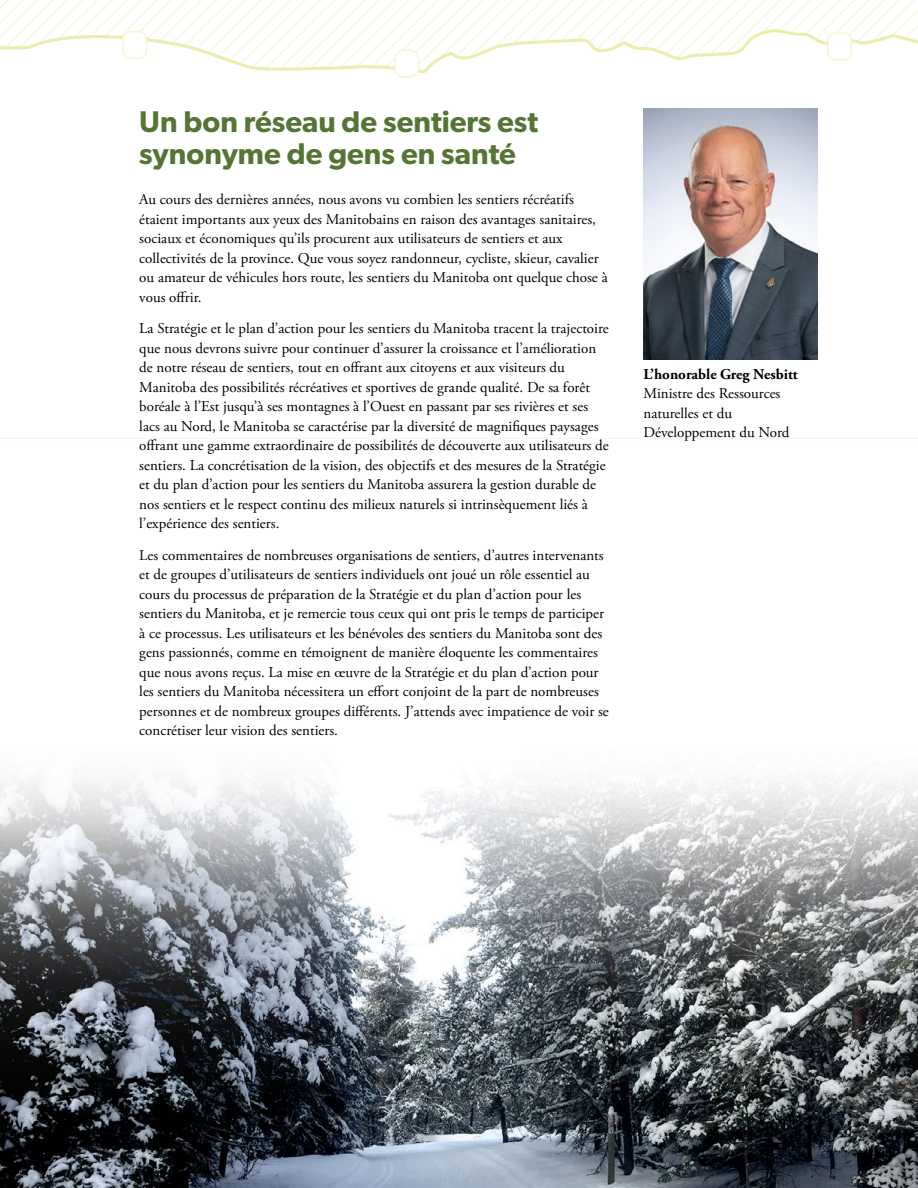
<style>
.page{position:relative;width:918px;height:1188px;background:#fff}
.page>*{position:absolute;margin:0;border:0;box-sizing:border-box;transform-origin:0 0}
.t1{font:600 30px/32.4px "Gibson";color:#567434}
.t2{font:15px/19.5px "Adobe Garamond Pro";color:#000}
.t3{font:700 15px "Adobe Garamond Pro";color:#000}
</style>
<div class="page">
<img style="left:0;top:777px;width:918px;height:411px">
<svg style="left:0;top:0;width:918px;height:73px"></svg>
<div style="left:828px;top:33px;width:23px;height:27px;background:#fff;border-radius:7px"></div>
<div style="left:827px;top:32px;width:25px;height:28px;border:2px solid #f4f7d6;border-radius:7px"></div>
<div style="left:395px;top:50px;width:24px;height:27px;background:#fff;border-radius:8px"></div>
<div style="left:395px;top:50px;width:24px;height:28px;border:2px solid #f4f7d6;border-radius:8px"></div>
<div style="left:123px;top:32px;width:23px;height:26px;background:#fff;border-radius:7px"></div>
<div style="left:122px;top:31px;width:25px;height:28px;border:2px solid #f4f7d6;border-radius:7px"></div>
<img style="left:644px;top:108px;width:173px;height:251px">
<p class="t1" style="left:139px;top:105px;width:400px">Un bon réseau de sentiers est synonyme de gens en santé</p>
<p class="t2" style="left:139px;top:190px;width:470px">Au cours des dernières années, nous avons vu combien les sentiers récréatifs étaient importants aux yeux des Manitobains en raison des avantages sanitaires, sociaux et économiques qu’ils procurent aux utilisateurs de sentiers et aux collectivités de la province. Que vous soyez randonneur, cycliste, skieur, cavalier ou amateur de véhicules hors route, les sentiers du Manitoba ont quelque chose à vous offrir.</p>
<p class="t2" style="left:139px;top:319px;width:471px">La Stratégie et le plan d’action pour les sentiers du Manitoba tracent la trajectoire que nous devrons suivre pour continuer d’assurer la croissance et l’amélioration de notre réseau de sentiers, tout en offrant aux citoyens et aux visiteurs du Manitoba des possibilités récréatives et sportives de grande qualité. De sa forêt boréale à l’Est jusqu’à ses montagnes à l’Ouest en passant par ses rivières et ses lacs au Nord, le Manitoba se caractérise par la diversité de magnifiques paysages offrant une gamme extraordinaire de possibilités de découverte aux utilisateurs de sentiers. La concrétisation de la vision, des objectifs et des mesures de la Stratégie et du plan d’action pour les sentiers du Manitoba assurera la gestion durable de nos sentiers et le respect continu des milieux naturels si intrinsèquement liés à l’expérience des sentiers.</p>
<p class="t2" style="left:139px;top:546px;width:471px">Les commentaires de nombreuses organisations de sentiers, d’autres intervenants et de groupes d’utilisateurs de sentiers individuels ont joué un rôle essentiel au cours du processus de préparation de la Stratégie et du plan d’action pour les sentiers du Manitoba, et je remercie tous ceux qui ont pris le temps de participer à ce processus. Les utilisateurs et les bénévoles des sentiers du Manitoba sont des gens passionnés, comme en témoignent de manière éloquente les commentaires que nous avons reçus. La mise en œuvre de la Stratégie et du plan d’action pour les sentiers du Manitoba nécessitera un effort conjoint de la part de nombreuses personnes et de nombreux groupes différents. J’attends avec impatience de voir se concrétiser leur vision des sentiers.</p>
<p class="t3" style="left:644px;top:365px;width:156px">L’honorable Greg Nesbitt</p>
<p class="t2" style="left:644px;top:384px;width:148px">Ministre des Ressources naturelles et du<br>Développement du Nord</p>
</div>
